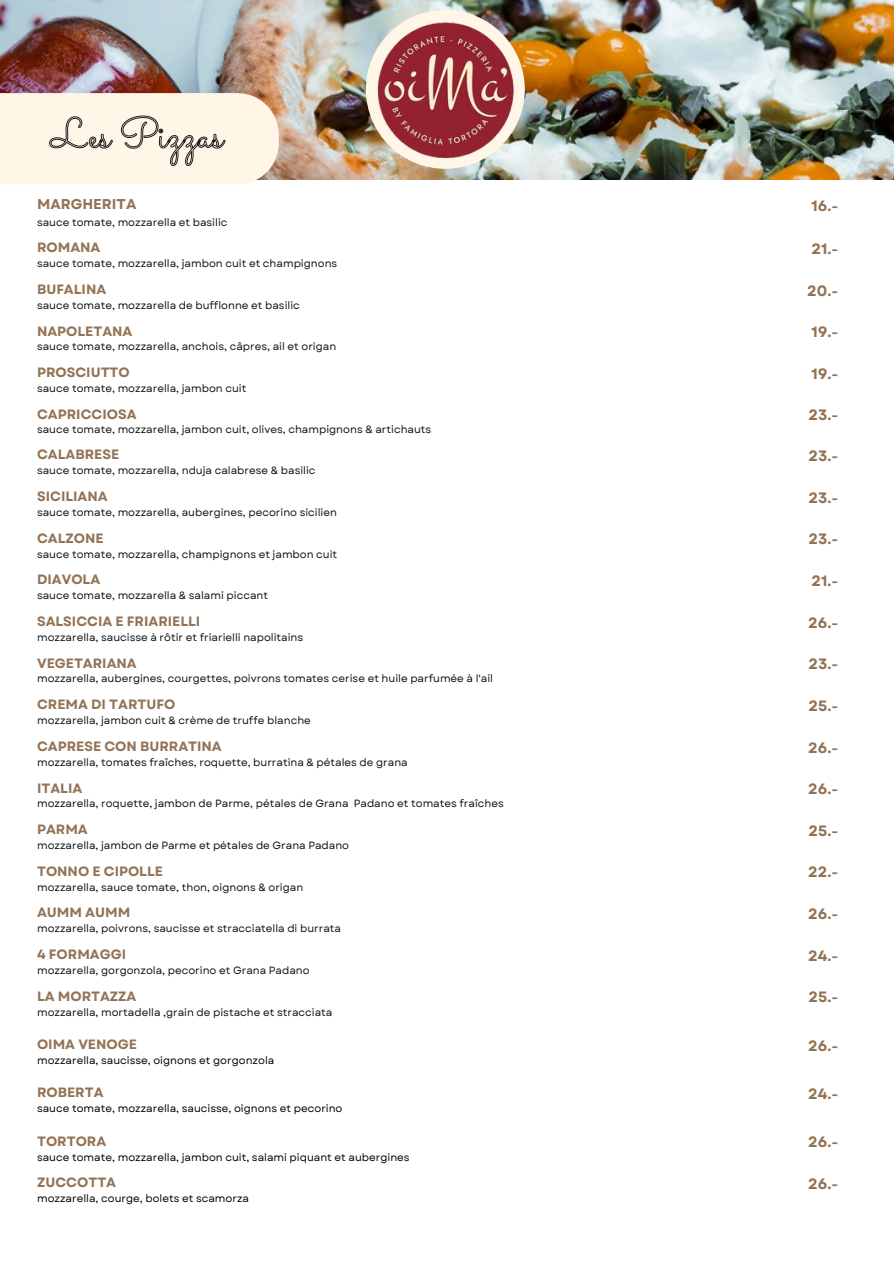
<style>
.page{position:relative;width:894px;height:1264px;background:#fff}
.page>*{position:absolute;margin:0;border:0;box-sizing:border-box;transform-origin:0 0}
.t1{font:700 15px "Garet";color:#947355}
.t2{font:700 14.25px "Garet";color:#947355}
.t3{font:700 13.5px "Garet";color:#947355}
.t4{font:10.5px "Garet";color:#101010}
.t5{font:10.5px "Garet";color:#000}
</style>
<div class="page">
<img style="left:0;top:0;width:893px;height:179px">
<div style="left:366px;top:10px;width:158px;height:159px;background:#fff6e8;border-radius:50%"></div>
<img style="left:377px;top:20px;width:136px;height:139px">
<svg style="left:0;top:93px;width:279px;height:91px;background:#f3eadc"></svg>
<h2 class="t2" style="left:37px;top:194px;width:101px">MARGHERITA</h2>
<p class="t4" style="left:37px;top:215px;width:192px">sauce tomate, mozzarella et basilic</p>
<p class="t1" style="left:811px;top:195px;width:28px">16.-</p>
<p class="t3" style="left:37px;top:238px;width:65px">ROMANA</p>
<p class="t4" style="left:37px;top:256px;width:301px">sauce tomate, mozzarella, jambon cuit et champignons</p>
<p class="t1" style="left:811px;top:238px;width:28px">21.-</p>
<p class="t3" style="left:37px;top:279px;width:71px">BUFALINA</p>
<p class="t4" style="left:37px;top:297px;width:264px">sauce tomate, mozzarella de bufflonne et basilic</p>
<h1 class="t1" style="left:807px;top:279px;width:33px">20.-</h1>
<p class="t3" style="left:37px;top:321px;width:97px">NAPOLETANA</p>
<p class="t4" style="left:37px;top:339px;width:300px">sauce tomate, mozzarella, anchois, câ pres, ail et origan</p>
<p class="t1" style="left:811px;top:321px;width:28px">19.-</p>
<p class="t3" style="left:37px;top:363px;width:94px">PROSCIUTTO</p>
<p class="t4" style="left:37px;top:381px;width:211px">sauce tomate, mozzarella, jambon cuit</p>
<p class="t1" style="left:811px;top:363px;width:28px">19.-</p>
<p class="t3" style="left:37px;top:405px;width:101px">CAPRICCIOSA</p>
<p class="t4" style="left:37px;top:422px;width:395px">sauce tomate, mozzarella, jambon cuit, olives, champignons &amp; artichauts</p>
<p class="t1" style="left:808px;top:404px;width:31px">23.-</p>
<p class="t3" style="left:37px;top:445px;width:84px">CALABRESE</p>
<p class="t4" style="left:37px;top:463px;width:280px">sauce tomate, mozzarella, nduja calabrese &amp; basilic</p>
<p class="t1" style="left:808px;top:445px;width:31px">23.-</p>
<p class="t3" style="left:37px;top:486px;width:72px">SICILIANA</p>
<p class="t4" style="left:37px;top:504px;width:301px">sauce tomate, mozzarella, aubergines, pecorino sicilien</p>
<p class="t1" style="left:808px;top:486px;width:31px">23.-</p>
<p class="t3" style="left:37px;top:528px;width:68px">CALZONE</p>
<p class="t4" style="left:37px;top:546px;width:301px">sauce tomate, mozzarella, champignons et jambon cuit</p>
<p class="t1" style="left:808px;top:528px;width:31px">23.-</p>
<p class="t3" style="left:37px;top:570px;width:65px">DIAVOLA</p>
<p class="t4" style="left:37px;top:588px;width:232px">sauce tomate, mozzarella &amp; salami piccant</p>
<p class="t1" style="left:811px;top:570px;width:28px">21.-</p>
<p class="t3" style="left:37px;top:611px;width:165px">SALSICCIA E FRIARIELLI</p>
<p class="t4" style="left:37px;top:629px;width:267px">mozzarella, saucisse à rôtir et friarielli napolitains</p>
<p class="t1" style="left:807px;top:611px;width:32px">26.-</p>
<p class="t3" style="left:37px;top:653px;width:101px">VEGETARIANA</p>
<p class="t4" style="left:37px;top:671px;width:457px">mozzarella, aubergines, courgettes, poivrons tomates cerise et huile parfumée à l'ail</p>
<p class="t1" style="left:808px;top:653px;width:31px">23.-</p>
<p class="t3" style="left:37px;top:694px;width:140px">CREMA DI TARTUFO</p>
<p class="t4" style="left:37px;top:713px;width:275px">mozzarella, jambon cuit &amp; crème de truffe blanche</p>
<p class="t1" style="left:808px;top:694px;width:31px">25.-</p>
<p class="t3" style="left:37px;top:736px;width:186px">CAPRESE CON BURRATINA</p>
<p class="t4" style="left:37px;top:754px;width:372px">mozzarella, tomates fraîches, roquette, burratina &amp; pétales de grana</p>
<p class="t1" style="left:807px;top:736px;width:32px">26.-</p>
<p class="t3" style="left:37px;top:778px;width:47px">ITALIA</p>
<p class="t4" style="left:37px;top:796px;width:468px">mozzarella, roquette, jambon de Parme, pétales de Grana Padano et tomates fraîches</p>
<p class="t1" style="left:807px;top:778px;width:32px">26.-</p>
<p class="t3" style="left:37px;top:819px;width:52px">PARMA</p>
<p class="t4" style="left:37px;top:837px;width:313px">mozzarella, jambon de Parme et pétales de Grana Padano</p>
<p class="t1" style="left:808px;top:819px;width:31px">25.-</p>
<p class="t3" style="left:37px;top:861px;width:127px">TONNO E CIPOLLE</p>
<p class="t4" style="left:37px;top:879px;width:268px">mozzarella, sauce tomate, thon, oignons &amp; origan</p>
<p class="t1" style="left:807px;top:861px;width:32px">22.-</p>
<p class="t3" style="left:37px;top:903px;width:95px">AUMM AUMM</p>
<p class="t4" style="left:37px;top:921px;width:305px">mozzarella, poivrons, saucisse et stracciatella di burrata</p>
<p class="t1" style="left:807px;top:903px;width:32px">26.-</p>
<p class="t3" style="left:37px;top:944px;width:91px">4 FORMAGGI</p>
<p class="t4" style="left:37px;top:962px;width:274px">mozzarella, gorgonzola, pecorino et Grana Padano</p>
<p class="t1" style="left:807px;top:944px;width:32px">24.-</p>
<p class="t3" style="left:37px;top:986px;width:101px">LA MORTAZZA</p>
<p class="t4" style="left:37px;top:1004px;width:297px">mozzarella, mortadella ,grain de pistache et stracciata</p>
<p class="t1" style="left:808px;top:986px;width:31px">25.-</p>
<p class="t3" style="left:37px;top:1034px;width:101px">OIMA VENOGE</p>
<p class="t5" style="left:37px;top:1052px;width:239px">mozzarella, saucisse, oignons et gorgonzola</p>
<p class="t1" style="left:807px;top:1034px;width:32px">26.-</p>
<p class="t3" style="left:37px;top:1082px;width:68px">ROBERTA</p>
<p class="t5" style="left:37px;top:1100px;width:307px">sauce tomate, mozzarella, saucisse, oignons et pecorino</p>
<p class="t1" style="left:807px;top:1082px;width:32px">24.-</p>
<p class="t3" style="left:37px;top:1131px;width:71px">TORTORA</p>
<p class="t5" style="left:37px;top:1149px;width:374px">sauce tomate, mozzarella, jambon cuit, salami piquant et aubergines</p>
<p class="t1" style="left:807px;top:1131px;width:32px">26.-</p>
<p class="t3" style="left:37px;top:1172px;width:81px">ZUCCOTTA</p>
<p class="t5" style="left:37px;top:1190px;width:213px">mozzarella, courge, bolets et scamorza</p>
<p class="t1" style="left:807px;top:1172px;width:32px">26.-</p>
</div>
